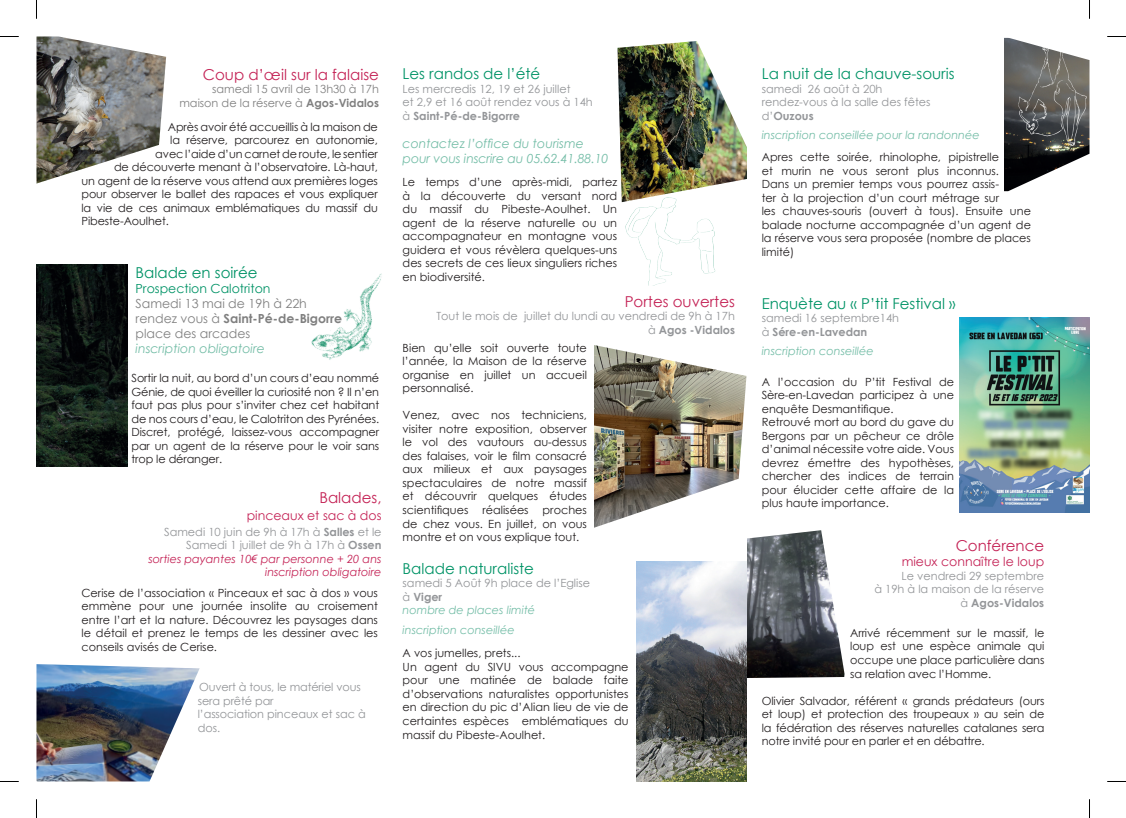
<style>
.page{position:relative;width:1126px;height:818px;background:#fff}
.page>*{position:absolute;margin:0;border:0;box-sizing:border-box;transform-origin:0 0}
.t1{font:15px "Century Gothic";color:#009366}
.t2{font:15px "Century Gothic";color:#c42255}
.t3{font:italic 12.5px/15px "Century Gothic";color:#74bda7}
.t4{font:12.5px/15px "Century Gothic";color:#808080}
.t5{font:12.5px "Century Gothic";color:#c42255}
.t6{font:12.5px "Century Gothic";color:#009366}
.t7{font:11.25px/13.5px "Century Gothic";color:#231f20;text-align:justify}
.t8{font:11.25px/13.5px "Century Gothic";color:#939598}
.t9{font:italic 11.25px/13.5px "Century Gothic";color:#c42255;text-align:right}
.t10{font:italic 11.25px "Century Gothic";color:#74bda7}
.t11{font:11.25px/13.5px "Century Gothic";color:#808080;text-align:right}
.s1{font-weight:700}
.s2{font-style:normal;color:#939598}
.s3{font-weight:700;font-style:normal;color:#939598}
.s4{font-style:italic;color:#74bda7}
</style>
<div class="page">
<img style="left:617px;top:41px;width:130px;height:141px">
<img style="left:36px;top:36px;width:130px;height:147px">
<img style="left:36px;top:664px;width:164px;height:117px">
<img style="left:36px;top:264px;width:91px;height:202px">
<img style="left:311px;top:273px;width:71px;height:87px">
<img style="left:621px;top:170px;width:113px;height:115px">
<img style="left:959px;top:317px;width:130px;height:194px">
<svg style="left:594px;top:376px;width:251px;height:302px"></svg>
<img style="left:594px;top:345px;width:152px;height:182px">
<div style="left:706px;top:534px;width:40px;height:152px;background:#fff"></div>
<img style="left:636px;top:561px;width:110px;height:220px">
<svg style="left:1004px;top:37px;width:85px;height:155px"></svg>
<svg style="left:0;top:36px;width:19px;height:1px"></svg>
<svg style="left:1107px;top:36px;width:18px;height:1px"></svg>
<svg style="left:36px;top:0;width:1px;height:19px"></svg>
<svg style="left:36px;top:799px;width:1px;height:18px"></svg>
<svg style="left:1089px;top:0;width:1px;height:19px"></svg>
<svg style="left:1089px;top:799px;width:1px;height:18px"></svg>
<h1 class="t2" style="left:203px;top:64px;width:178px">Coup d’œil sur la falaise</h1>
<p class="t11" style="left:179px;top:82px;width:201px">samedi 15 avril de 13h30 à 17h maison de la réserve à <span class="s1">Agos-Vidalos</span></p>
<p class="t7" style="left:168px;top:120px;width:212px">Après avoir été accueillis à la maison de</p>
<p class="t7" style="left:170px;top:133px;width:209px">la réserve, parcourez en autonomie,</p>
<p class="t7" style="left:155px;top:147px;width:224px">avec l’aide d’un carnet de route, le sentier</p>
<p class="t7" style="left:114px;top:160px;width:265px">de découverte menant à l’observatoire. Là-haut,</p>
<p class="t7" style="left:81px;top:174px;width:298px">un agent de la réserve vous attend aux premières loges</p>
<p class="t7" style="left:81px;top:187px;width:298px">pour observer le ballet des rapaces et vous expliquer</p>
<p class="t7" style="left:81px;top:201px;width:298px">la vie de ces animaux emblématiques du massif du</p>
<p class="t7" style="left:81px;top:214px;width:89px">Pibeste-Aoulhet.</p>
<h1 class="t1" style="left:136px;top:262px;width:123px">Balade en soirée</h1>
<p class="t6" style="left:136px;top:279px;width:136px">Prospection Calotriton</p>
<p class="t4" style="left:136px;top:296px;width:208px">Samedi 13 mai de 19h à 22h rendez vous à <span class="s1">Saint-Pé-de-Bigorre </span>place des arcades</p>
<p class="t3" style="left:136px;top:341px;width:131px">inscription obligatoire</p>
<p class="t7" style="left:131px;top:371px;width:249px">Sortir la nuit, au bord d’un cours d’eau nommé Génie, de quoi éveiller la curiosité non ? Il n’en faut pas plus pour s’inviter chez cet habitant de nos cours d’eau, le Calotriton des Pyrénées.<br>Discret, protégé, laissez-vous accompagner par un agent de la réserve pour le voir sans trop le déranger.</p>
<h1 class="t2" style="left:319px;top:487px;width:64px">Balades,</h1>
<p class="t5" style="left:247px;top:506px;width:136px">pinceaux et sac à dos</p>
<p class="t9" style="left:148px;top:524px;width:234px"><span class="s2">Samedi 10 juin de 9h à 17h à</span> <span class="s3">Salles</span> <span class="s2">et le Samedi 1 juillet de 9h à 17h à</span> <span class="s3">Ossen<br></span>sorties payantes 10€ par personne + 20 ans inscription obligatoire</p>
<p class="t7" style="left:81px;top:585px;width:298px">Cerise de l’association « Pinceaux et sac à dos » vous emmène pour une journée insolite au croisement entre l’art et la nature. Découvrez les paysages dans le détail et prenez le temps de les dessiner avec les conseils avisés de Cerise.</p>
<p class="t8" style="left:198px;top:679px;width:169px">Ouvert à tous, le matériel vous sera prêté par<br>l’association pinceaux et sac à dos.</p>
<h1 class="t1" style="left:402px;top:63px;width:139px">Les randos de l’été</h1>
<p class="t8" style="left:402px;top:82px;width:192px">Les mercredis 12, 19 et 26 juillet<br>et 2,9 et 16 août rendez vous à 14h à <span class="s1">Saint-Pé-de-Bigorre</span></p>
<p class="t3" style="left:402px;top:136px;width:207px">contactez l’office du tourisme pour vous inscrire au 05.62.41.88.10</p>
<p class="t7" style="left:402px;top:175px;width:216px">Le temps d’une après-midi, partez à la découverte du versant nord du massif du Pibeste-Aoulhet. Un agent de la réserve naturelle ou un accompagnateur en montagne vous guidera et vous révèlera quelques-uns des secrets de ces lieux singuliers riches en biodiversité.</p>
<h1 class="t2" style="left:624px;top:290px;width:112px">Portes ouvertes</h1>
<p class="t8" style="left:436px;top:309px;width:300px;text-align:right">Tout le mois de juillet du lundi au vendredi de 9h à 17h à <span class="s1">Agos -Vidalos</span></p>
<p class="t7" style="left:402px;top:340px;width:186px">Bien qu’elle soit ouverte toute l’année, la Maison de la réserve organise en juillet un accueil personnalisé.</p>
<p class="t7" style="left:402px;top:408px;width:186px">Venez, avec nos techniciens, visiter notre exposition, observer le vol des vautours au-dessus des falaises, voir le film -consacré aux milieux et aux paysages spectaculaires de notre massif et découvrir quelques études -scientifiques réalisées proches de chez vous. En juillet, on vous montre et on vous explique tout.</p>
<h1 class="t1" style="left:402px;top:557px;width:133px">Balade naturaliste</h1>
<p class="t8" style="left:402px;top:576px;width:189px">samedi 5 Août 9h place de l’Eglise à <span class="s1">Viger<br></span><span class="s4">nombre de places limité</span></p>
<p class="t10" style="left:402px;top:621px;width:114px">inscription conseillée</p>
<p class="t7" style="left:402px;top:646px;width:227px;text-align:left">A vos jumelles, prets...<br>Un agent du SIVU vous accompagne pour une matinée de balade faite d’observations naturalistes opportunistes en direction du pic d’Alian lieu de vie de certaintes espèces emblématiques du massif du Pibeste-Aoulhet.</p>
<h1 class="t1" style="left:761px;top:63px;width:194px">La nuit de la chauve-souris</h1>
<p class="t8" style="left:761px;top:82px;width:170px">samedi 26 août à 20h rendez-vous à la salle des fêtes d’<span class="s1">Ouzous</span></p>
<p class="t10" style="left:761px;top:127px;width:219px">inscription conseillée pour la randonnée</p>
<p class="t7" style="left:761px;top:150px;width:271px;text-align:left">Apres cette soirée, rhinolophe, pipistrelle<br>et murin ne vous seront plus inconnus.<br>Dans un premier temps vous pourrez assis-<br>ter à la projection d’un court métrage sur<br>les chauves-souris (ouvert à tous). Ensuite une balade nocturne accompagnée d’un agent de la réserve vous sera proposée (nombre de places limité)</p>
<h1 class="t1" style="left:761px;top:293px;width:195px">Enquète au « P’tit Festival »</h1>
<p class="t8" style="left:761px;top:311px;width:139px">samedi 16 septembre14h à <span class="s1">Sére-en-Lavedan</span></p>
<p class="t10" style="left:761px;top:343px;width:114px">inscription conseillée</p>
<p class="t7" style="left:761px;top:374px;width:194px;text-align:left">A l’occasion du P’tit Festival de<br>Sère-en-Lavedan participez à une -enquête -Desmantifique.<br>Retrouvé mort au bord du gave du<br>Bergons par un pêcheur ce drôle d’animal nécessite votre aide. Vous devrez émettre des hypothèses, chercher des indices de terrain pour élucider cette affaire de la plus haute importance.</p>
<h1 class="t2" style="left:955px;top:535px;width:90px">Conférence</h1>
<p class="t5" style="left:901px;top:552px;width:144px">mieux connaître le loup</p>
<p class="t8" style="left:874px;top:568px;width:171px;text-align:right">Le vendredi 29 septembre<br>à 19h à la maison de la réserve à <span class="s1">Agos-Vidalos</span></p>
<p class="t7" style="left:850px;top:625px;width:196px">Arrivé récemment sur le massif, le loup est une espèce animale qui occupe une place particulière dans sa relation avec l’Homme.</p>
<p class="t7" style="left:761px;top:693px;width:284px">Olivier Salvador, référent « grands prédateurs (ours et loup) et protection des troupeaux » au sein de la fédération des réserves naturelles catalanes sera notre invité pour en parler et en débattre.</p>
</div>
